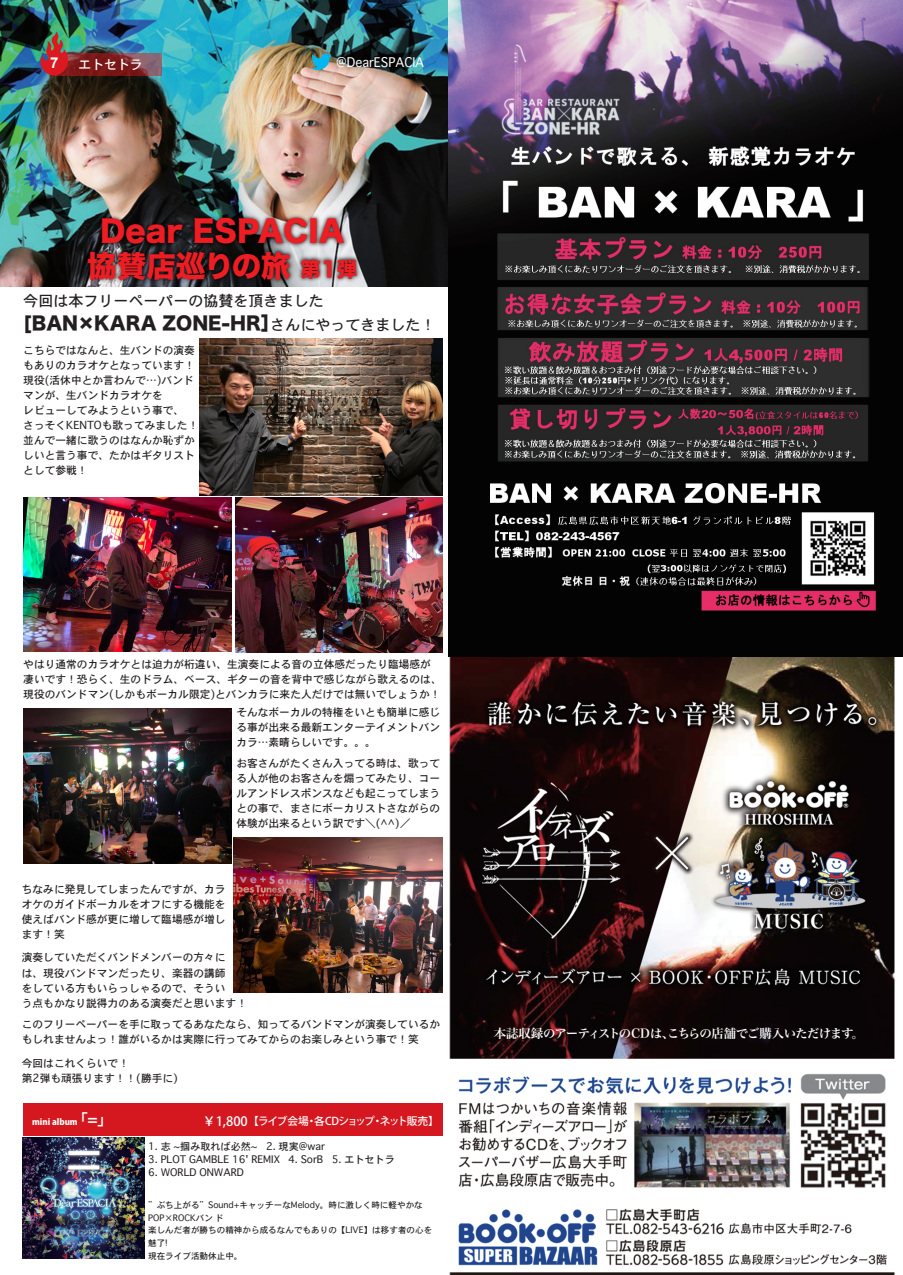
<style>
.page{position:relative;width:903px;height:1275px;background:#fff}
.page>*{position:absolute;margin:0;border:0;box-sizing:border-box;transform-origin:0 0}
.t1{font:29.57px/34.1px "Hira Kaku Std N W8";color:#ee1d23;text-align:center}
.t2{font:18.2px "Hira Kaku Std N W8";color:#231f20}
.t3{font:15.05px "Osaka";color:#231f20}
.t4{font:700 15.05px "Arial";color:#fff}
.t5{font:12.95px "Osaka";color:#fff;scale:.95 1}
.t6{font:12.95px "Osaka";color:#fff}
.t7{font:12.42px "Hira Min Pro N W6";letter-spacing:-.05em;color:#fff}
.t8{font:10.67px/15px "Osaka";color:#231f20}
.t9{font:500 10.67px "Koz Go Pro";letter-spacing:-.1em;color:#fff}
.t10{font:10.15px "Osaka";color:#231f20}
.t11{font:8.58px/13px "Osaka";color:#231f20}
.t12{font:800 8.58px "Koz Go Pro";color:#fff}
.s1{font-size:20.47px}
.s2{font-family:"Osaka";font-size:15.05px}
.s3{font-size:15.05px}
.s4{font-size:12.95px}
</style>
<div class="page">
<img style="left:0;top:0;width:448px;height:286px">
<img style="left:448px;top:0;width:455px;height:1275px">
<img style="left:24px;top:153px;width:397px;height:203px">
<img style="left:200px;top:338px;width:243px;height:158px">
<img style="left:235px;top:498px;width:207px;height:155px">
<img style="left:23px;top:497px;width:208px;height:155px">
<img style="left:23px;top:709px;width:209px;height:154px">
<img style="left:234px;top:838px;width:208px;height:154px">
<div style="left:23px;top:1103px;width:419px;height:32px;background:#d5171f"></div>
<img style="left:23px;top:1137px;width:122px;height:122px">
<svg style="left:311px;top:53px;width:20px;height:17px"></svg>
<svg style="left:73px;top:53px;width:89px;height:23px;background:#802f32"></svg>
<svg style="left:39px;top:32px;width:34px;height:47px;background:#814742"></svg>
<h3 class="t4" style="left:50px;top:52px;width:10px">7</h3>
<p class="t6" style="left:78px;top:56px;width:66px">エトセトラ</p>
<p class="t5" style="left:336px;top:54px;width:94px">@DearESPACIA</p>
<h1 class="t1" style="left:87px;top:215px;width:271px">Dear ESPACIA協賛店巡りの旅 <span class="s1">第1弾</span></h1>
<h3 class="t3" style="left:23px;top:291px;width:302px">今回は本フリーペーパーの協賛を頂きました</h3>
<h2 class="t2" style="left:23px;top:313px;width:414px">[BAN×KARA ZONE-HR］<span class="s2">さんにやってきました！</span></h2>
<p class="t8" style="left:23px;top:342px;width:177px">こちらではなんと、生バンドの演奏もありのカラオケとなっています！現役(活休中とか言わんで…)バンドマンが、生バンドカラオケを<br>レビューしてみようという事で、<br>さっそくKENTOも歌ってみました！並んで一緒に歌うのはなんか恥ずかしいと言う事で、たかはギタリストとして参戦！</p>
<p class="t8" style="left:23px;top:656px;width:420px">やはり通常のカラオケとは迫力が桁違い、生演奏による音の立体感だったり臨場感が凄いです！恐らく、生のドラム、ベース、ギターの音を背中で感じながら歌えるのは、現役のバンドマン(しかもボーカル限定)とバンカラに来た人だけでは無いでしょうか！</p>
<p class="t8" style="left:236px;top:704px;width:205px;text-align:justify">そんなボーカルの特権をいとも簡単に感じる事が出来る最新エンターテイメントバンカラ…素晴らしいです。。。</p>
<p class="t8" style="left:236px;top:756px;width:205px;text-align:justify">お客さんがたくさん入ってる時は、歌ってる人が他のお客さんを煽ってみたり、コールアンドレスポンスなども起こってしまうとの事で、まさにボーカリストさながらの体験が出来るという訳です＼(^^)／</p>
<p class="t8" style="left:22px;top:881px;width:205px;text-align:justify">ちなみに発見してしまったんですが、カラオケのガイドボーカルをオフにする機能を使えばバンド感が更に増して臨場感が増します！笑</p>
<p class="t8" style="left:22px;top:950px;width:227px">演奏していただくバンドメンバーの方々に<br>は、現役バンドマンだったり、楽器の講師<br>をしている方もいらっしゃるので、そうい<br>う点もかなり説得力のある演奏だと思います！</p>
<p class="t8" style="left:22px;top:1016px;width:420px">このフリーペーパーを手に取ってるあなたなら、知ってるバンドマンが演奏しているかもしれませんよっ！誰がいるかは実際に行ってみてからのお楽しみという事で！笑</p>
<p class="t8" style="left:22px;top:1055px;width:158px">今回はこれくらいで！<br>第2弾も頑張ります！！(勝手に)</p>
<p class="t12" style="left:32px;top:1116px;width:82px">mini album<span class="s3">「=」</span></p>
<p class="t9" style="left:203px;top:1114px;width:237px"><span class="s4">￥1,800</span>【ライブ会場・各CDショップ・ネット販売】</p>
<p class="t10" style="left:148px;top:1140px;width:178px">1. 志 ~掴み取れば必然~ 2. 現実@war</p>
<p class="t10" style="left:148px;top:1152px;width:248px">3. PLOT GAMBLE 16' REMIX 4. SorB 5. エトセトラ</p>
<p class="t10" style="left:148px;top:1165px;width:97px">6. WORLD ONWARD</p>
<p class="t11" style="left:148px;top:1198px;width:286px">”ぶち上がる”Sound+キャッチーなMelody。時に激しく時に軽やかな<br>POP×ROCKバン ド<br>楽しんだ者が勝ちの精神から成るなんでもありの【LIVE】は移す者の心を魅了!<br>現在ライブ活動休止中。</p>
<p class="t7" style="left:494px;top:1022px;width:372px">本誌収録のアーティストのCDは、こちらの店舗でご購入いただけます。</p>
</div>
